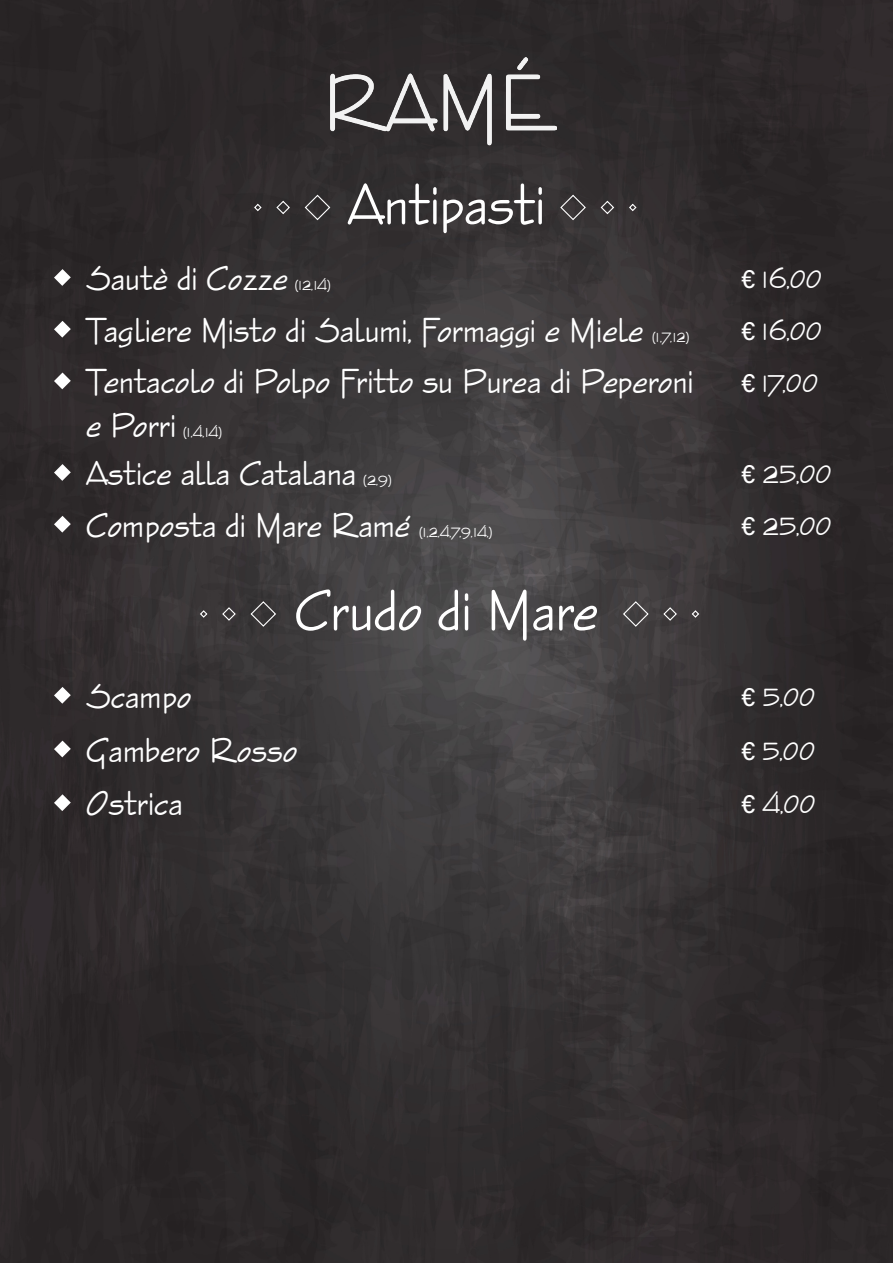
<style>
.page{position:relative;width:893px;height:1263px;background:#fff}
.page>*{position:absolute;margin:0;border:0;box-sizing:border-box;transform-origin:0 0}
.t1{font:60px "Enviro";color:#fff}
.t2{font:36px/43.2px "Enviro";color:#fff}
.t3{font:27px "Enviro";color:#fff}
.t4{font:15px "Enviro";letter-spacing:.025em;color:#fff}
.s1{font-family:"Acumin Variable Concept"}
</style>
<div class="page">
<img style="left:0;top:0;width:893px;height:1263px">
<img style="left:330px;top:58px;width:226px;height:105px">
<svg style="left:54px;top:269px;width:17px;height:17px"></svg>
<svg style="left:54px;top:321px;width:17px;height:17px"></svg>
<svg style="left:54px;top:372px;width:17px;height:17px"></svg>
<svg style="left:54px;top:464px;width:17px;height:17px"></svg>
<svg style="left:304px;top:194px;width:27px;height:27px"></svg>
<svg style="left:276px;top:200px;width:15px;height:15px"></svg>
<svg style="left:253px;top:203px;width:9px;height:9px"></svg>
<svg style="left:559px;top:194px;width:28px;height:27px"></svg>
<svg style="left:600px;top:200px;width:15px;height:15px"></svg>
<svg style="left:628px;top:203px;width:9px;height:9px"></svg>
<svg style="left:54px;top:516px;width:17px;height:17px"></svg>
<svg style="left:250px;top:600px;width:27px;height:28px"></svg>
<svg style="left:221px;top:606px;width:16px;height:16px"></svg>
<svg style="left:199px;top:609px;width:9px;height:10px"></svg>
<svg style="left:622px;top:600px;width:27px;height:28px"></svg>
<svg style="left:662px;top:606px;width:16px;height:16px"></svg>
<svg style="left:691px;top:609px;width:9px;height:10px"></svg>
<svg style="left:54px;top:687px;width:17px;height:17px"></svg>
<svg style="left:54px;top:741px;width:17px;height:16px"></svg>
<svg style="left:54px;top:794px;width:17px;height:17px"></svg>
<p class="t1" style="left:348px;top:172px;width:199px">Antipasti</p>
<p class="t2" style="left:86px;top:257px;width:203px">Sautè di Cozze</p>
<p class="t4" style="left:295px;top:277px;width:38px">(12,14)</p>
<p class="t3" style="left:741px;top:265px;width:82px"><span class="s1">€</span> 16,00</p>
<p class="t2" style="left:86px;top:309px;width:559px">Tagliere Misto di Salumi, Formaggi e Miele</p>
<p class="t3" style="left:741px;top:316px;width:82px"><span class="s1">€</span> 16,00</p>
<p class="t4" style="left:652px;top:329px;width:39px">(1,7,12)</p>
<p class="t2" style="left:86px;top:361px;width:609px">Tentacolo di Polpo Fritto su Purea di Peperoni e Porri</p>
<p class="t4" style="left:183px;top:424px;width:41px">(1,4,14)</p>
<p class="t3" style="left:741px;top:368px;width:78px"><span class="s1">€</span> 17,00</p>
<p class="t2" style="left:86px;top:452px;width:272px">Astice alla Catalana</p>
<p class="t4" style="left:363px;top:472px;width:30px">(2,9)</p>
<p class="t3" style="left:741px;top:460px;width:92px"><span class="s1">€</span> 25,00</p>
<p class="t2" style="left:86px;top:504px;width:325px">Composta di Mare Ramé</p>
<p class="t4" style="left:419px;top:524px;width:75px">(1,2,4,7,9,14,)</p>
<p class="t3" style="left:741px;top:511px;width:92px"><span class="s1">€</span> 25,00</p>
<p class="t1" style="left:295px;top:578px;width:305px">Crudo di Mare</p>
<p class="t2" style="left:86px;top:675px;width:107px">Scampo</p>
<p class="t3" style="left:741px;top:682px;width:75px"><span class="s1">€</span> 5,00</p>
<p class="t2" style="left:86px;top:729px;width:213px">Gambero Rosso</p>
<p class="t3" style="left:741px;top:736px;width:75px"><span class="s1">€</span> 5,00</p>
<p class="t2" style="left:86px;top:782px;width:98px">Ostrica</p>
<p class="t3" style="left:741px;top:790px;width:76px"><span class="s1">€</span> 4,00</p>
</div>
